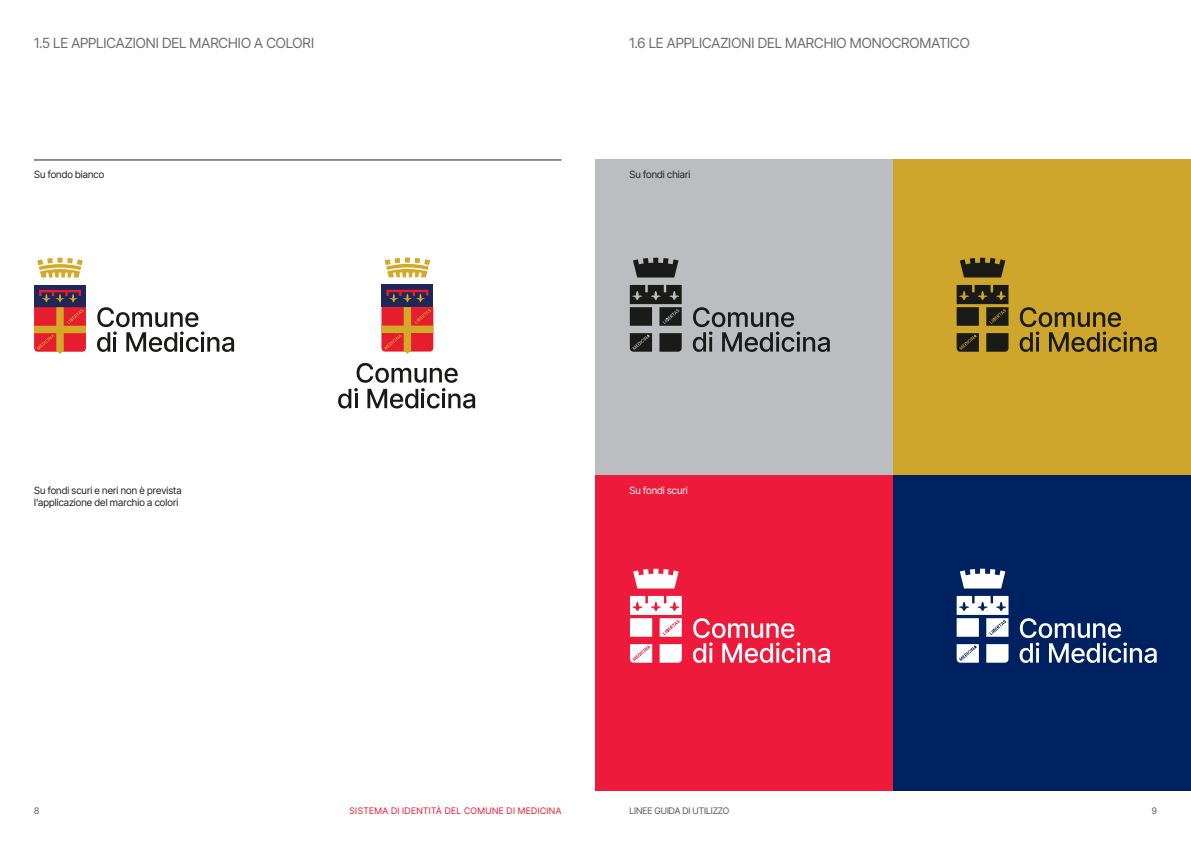
<style>
.page{position:relative;width:1191px;height:842px;background:#fff}
.page>*{position:absolute;margin:0;border:0;box-sizing:border-box;transform-origin:0 0}
.t1{font:14px "Inter Tight";color:#6c6d70}
.t2{font:10px "Inter Tight";letter-spacing:.005em;color:#231f20}
.t3{font:10px "Inter Tight";letter-spacing:.005em;color:#fff}
.t4{font:9px "Inter Tight";letter-spacing:.045em;color:#ed1a3b}
.t5{font:9px "Inter Tight";color:#57585a}
</style>
<div class="page">
<div style="left:893px;top:159px;width:298px;height:323px;background:#cea62b"></div>
<div style="left:595px;top:159px;width:298px;height:323px;background:#bcbdc0"></div>
<div style="left:893px;top:476px;width:298px;height:315px;background:#002160"></div>
<div style="left:595px;top:476px;width:298px;height:315px;background:#ed1a3b"></div>
<svg style="left:956px;top:569px;width:200px;height:94px"></svg>
<svg style="left:630px;top:569px;width:200px;height:94px"></svg>
<svg style="left:630px;top:258px;width:200px;height:94px"></svg>
<svg style="left:956px;top:258px;width:200px;height:94px"></svg>
<hr style="left:34px;top:160px;width:527px;height:1px;background:#231f20">
<svg style="left:338px;top:363px;width:137px;height:45px"></svg>
<svg style="left:381px;top:258px;width:52px;height:96px"></svg>
<div style="left:34px;top:285px;width:52px;height:22px;background:linear-gradient(to right,#272656,#272656)"></div>
<svg style="left:34px;top:290px;width:52px;height:64px;background:#b8483d"></svg>
<svg style="left:97px;top:307px;width:137px;height:45px"></svg>
<svg style="left:37px;top:258px;width:46px;height:19px"></svg>
<h1 class="t1" style="left:34px;top:33px;width:281px">1.5 LE APPLICAZIONI DEL MARCHIO A COLORI</h1>
<h1 class="t1" style="left:629px;top:33px;width:342px">1.6 LE APPLICAZIONI DEL MARCHIO MONOCROMATICO</h1>
<p class="t2" style="left:34px;top:167px;width:72px">Su fondo bianco</p>
<p class="t2" style="left:629px;top:167px;width:62px">Su fondi chiari</p>
<p class="t2" style="left:34px;top:483px;width:149px">Su fondi scuri e neri non è prevista</p>
<p class="t3" style="left:629px;top:483px;width:60px">Su fondi scuri</p>
<p class="t2" style="left:34px;top:495px;width:146px">l’applicazione del marchio a colori</p>
<p class="t5" style="left:34px;top:804px;width:7px">8</p>
<p class="t4" style="left:349px;top:804px;width:213px">SISTEMA DI IDENTITÀ DEL COMUNE DI MEDICINA</p>
<p class="t5" style="left:629px;top:804px;width:101px">LINEE GUIDA DI UTILIZZO</p>
<p class="t5" style="left:1151px;top:804px;width:7px">9</p>
</div>
